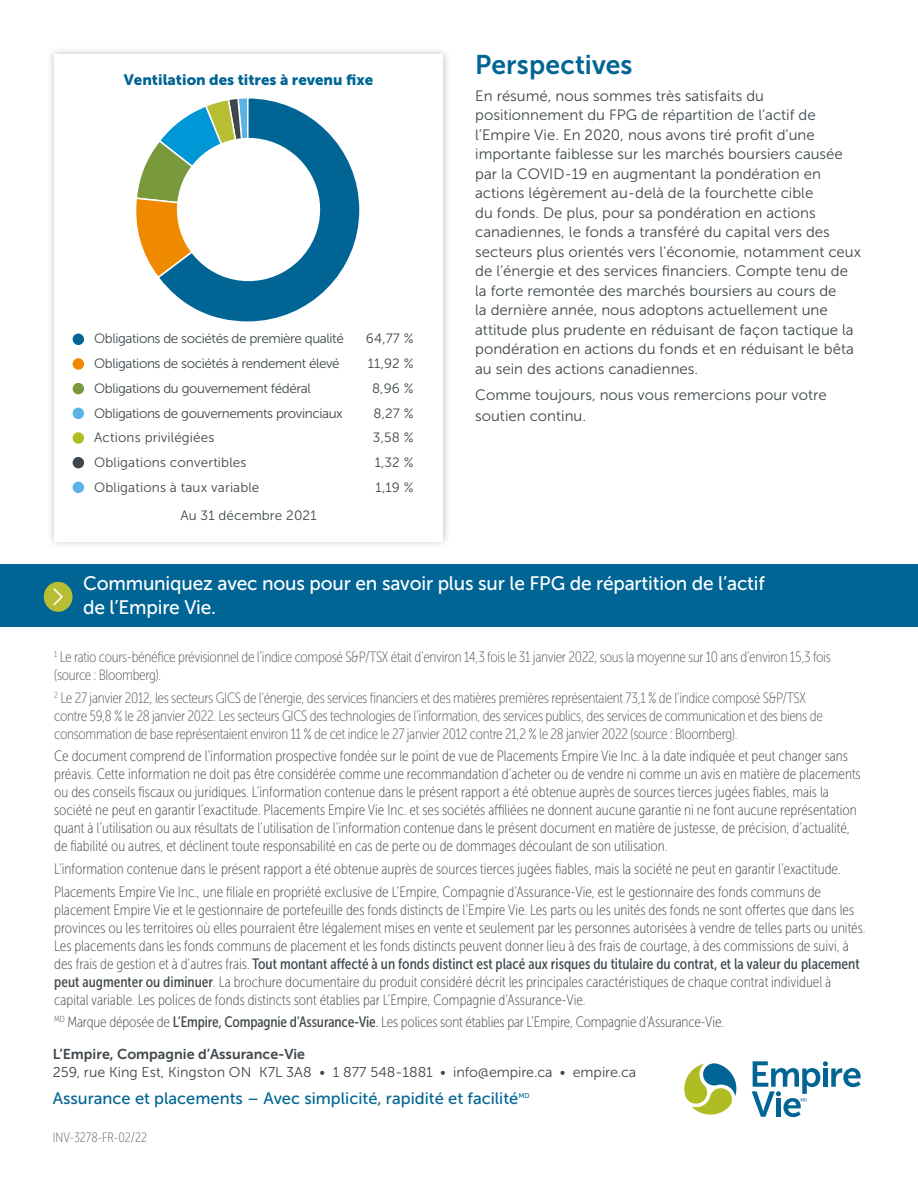
<style>
.page{position:relative;width:918px;height:1188px;background:#fff}
.page>*{position:absolute;margin:0;border:0;box-sizing:border-box;transform-origin:0 0}
.EL_Heading_2_12pt{font:27px "Museo Sans 700";letter-spacing:.005em;color:#006594}
.EL_Heading_5_-_14_pt{font:19.5px/24px "Museo Sans 500";letter-spacing:-.01em;color:#fff}
.EL_Heading_7_-_11_pt{font:16.5px "Museo Sans 500";color:#006594}
.EL_Footnote_Legal{font:15px/18px "Museo Sans Cond 100";color:#3f474c}
.New_Brand_-_Body_Text_-_10_14pt{font:15px/19.5px "Museo Sans 300";color:#3f474c}
.EL_Footnote_Legal-2{font:15px/18px "Museo Sans Cond 100";letter-spacing:-.02em;color:#58595b}
.New_Brand_-_Body_Text_-_10_14pt-2{font:15px "Museo Sans 900";color:#006594}
.EL_Tagline{font:14.25px "Museo Sans 300";color:#3f474c}
.EL_Tagline-2{font:14.25px "Museo Sans 700";color:#3f474c}
.New_Brand_-_Body_Text_-_10_14pt-3{font:13.5px "Museo Sans 300";letter-spacing:-.03em;color:#3f474c}
.New_Brand_-_Body_Text_-_10_14pt-4{font:13.5px "Museo Sans 300";letter-spacing:.01em;color:#3f474c}
.Foot_Note_-_Museo_Condensed{font:13.5px "Museo Sans Cond 100";color:#5a6166}
.EL_Heading_7_-_11_pt-2{font:7.05px "Museo Sans 500";color:#006594}
.s1{font-family:"Museo Sans Cond 500"}
.s2{font-family:"Museo Sans Cond 300"}
</style>
<div class="page">
<div style="left:0;top:564px;width:918px;height:63px;background:#006594"></div>
<div style="left:44px;top:582px;width:29px;height:30px;background:#b7be34;border-radius:50%"></div>
<svg style="left:53px;top:588px;width:10px;height:18px"></svg>
<div style="left:46px;top:46px;width:405px;height:503px;background:#000;opacity:.25"></div>
<div style="left:54px;top:54px;width:389px;height:487px;background:#fff"></div>
<svg style="left:136px;top:147px;width:20px;height:126px"></svg>
<svg style="left:156px;top:98px;width:204px;height:224px"></svg>
<div style="left:177px;top:138px;width:143px;height:143px;background:#fff;border-radius:50%"></div>
<div style="left:73px;top:334px;width:11px;height:11px;background:#006594;border-radius:50%"></div>
<div style="left:73px;top:358px;width:11px;height:12px;background:#ef8a00;border-radius:50%"></div>
<div style="left:73px;top:383px;width:11px;height:11px;background:#789a3d;border-radius:50%"></div>
<div style="left:73px;top:408px;width:11px;height:11px;background:#5bb3e4;border-radius:50%"></div>
<div style="left:73px;top:432px;width:11px;height:12px;background:#afbc22;border-radius:50%"></div>
<div style="left:73px;top:457px;width:11px;height:11px;background:#3f474c;border-radius:50%"></div>
<div style="left:73px;top:482px;width:11px;height:11px;background:#5bb3e4;border-radius:50%"></div>
<svg style="left:684px;top:1063px;width:53px;height:52px"></svg>
<svg style="left:752px;top:1061px;width:109px;height:56px"></svg>
<p class="New_Brand_-_Body_Text_-_10_14pt-2" style="left:124px;top:71px;width:251px">Ventilation des titres à revenu fixe</p>
<p class="New_Brand_-_Body_Text_-_10_14pt-3" style="left:94px;top:332px;width:251px">Obligations de sociétés de première qualité</p>
<p class="New_Brand_-_Body_Text_-_10_14pt-3" style="left:366px;top:332px;width:49px">64,77 %</p>
<p class="New_Brand_-_Body_Text_-_10_14pt-3" style="left:94px;top:356px;width:247px">Obligations de sociétés à rendement élevé</p>
<p class="New_Brand_-_Body_Text_-_10_14pt-3" style="left:368px;top:356px;width:47px">11,92 %</p>
<p class="New_Brand_-_Body_Text_-_10_14pt-3" style="left:94px;top:381px;width:218px">Obligations du gouvernement fédéral</p>
<p class="New_Brand_-_Body_Text_-_10_14pt-3" style="left:372px;top:381px;width:43px">8,96 %</p>
<p class="New_Brand_-_Body_Text_-_10_14pt-3" style="left:94px;top:406px;width:250px">Obligations de gouvernements provinciaux</p>
<p class="New_Brand_-_Body_Text_-_10_14pt-3" style="left:373px;top:406px;width:42px">8,27 %</p>
<p class="New_Brand_-_Body_Text_-_10_14pt-4" style="left:94px;top:431px;width:122px">Actions privilégiées</p>
<p class="New_Brand_-_Body_Text_-_10_14pt-3" style="left:373px;top:431px;width:42px">3,58 %</p>
<p class="New_Brand_-_Body_Text_-_10_14pt-4" style="left:94px;top:455px;width:154px">Obligations convertibles</p>
<p class="New_Brand_-_Body_Text_-_10_14pt-3" style="left:375px;top:455px;width:40px">1,32 %</p>
<p class="New_Brand_-_Body_Text_-_10_14pt-4" style="left:94px;top:480px;width:167px">Obligations à taux variable</p>
<p class="New_Brand_-_Body_Text_-_10_14pt-3" style="left:376px;top:480px;width:40px">1,19 %</p>
<p class="New_Brand_-_Body_Text_-_10_14pt-4" style="left:180px;top:508px;width:138px">Au 31 décembre 2021</p>
<h2 class="EL_Heading_2_12pt" style="left:475px;top:50px;width:159px">Perspectives</h2>
<p class="New_Brand_-_Body_Text_-_10_14pt" style="left:475px;top:86px;width:387px">En résumé, nous sommes très satisfaits du positionnement du FPG de répartition de l’actif de l’Empire Vie. En 2020, nous avons tiré profit d’une importante faiblesse sur les marchés boursiers causée par la COVID-19 en augmentant la pondération en actions légèrement au-delà de la fourchette cible<br>du fonds. De plus, pour sa pondération en actions canadiennes, le fonds a transféré du capital vers des secteurs plus orientés vers l’économie, notamment ceux de l’énergie et des services financiers. Compte tenu de la forte remontée des marchés boursiers au cours de<br>la dernière année, nous adoptons actuellement une attitude plus prudente en réduisant de façon tactique la pondération en actions du fonds et en réduisant le bêta au sein des actions canadiennes.</p>
<p class="New_Brand_-_Body_Text_-_10_14pt" style="left:475px;top:384px;width:353px;line-height:21px">Comme toujours, nous vous remercions pour votre soutien continu.</p>
<p class="EL_Heading_5_-_14_pt" style="left:83px;top:572px;width:683px">Communiquez avec nous pour en savoir plus sur le FPG de répartition de l’actif de l’Empire Vie.</p>
<p class="EL_Footnote_Legal-2" style="left:54px;top:649px;width:778px"><sup>1</sup> Le ratio cours-bénéfice prévisionnel de l’indice composé S&amp;P/TSX était d’environ 14,3 fois le 31 janvier 2022, sous la moyenne sur 10 ans d’environ 15,3 fois (source : Bloomberg).</p>
<p class="EL_Footnote_Legal-2" style="left:54px;top:689px;width:770px"><sup>2</sup> Le 27 janvier 2012, les secteurs GICS de l’énergie, des services financiers et des matières premières représentaient 73,1 % de l’indice composé S&amp;P/TSX contre 59,8 % le 28 janvier 2022. Les secteurs GICS des technologies de l’information, des services publics, des services de communication et des biens de consommation de base représentaient environ 11 % de cet indice le 27 janvier 2012 contre 21,2 % le 28 janvier 2022 (source : Bloomberg).</p>
<p class="EL_Footnote_Legal" style="left:54px;top:748px;width:808px">Ce document comprend de l’information prospective fondée sur le point de vue de Placements Empire Vie Inc. à la date indiquée et peut changer sans préavis. Cette information ne doit pas être considérée comme une recommandation d’acheter ou de vendre ni comme un avis en matière de placements ou des conseils fiscaux ou juridiques. L’information contenue dans le présent rapport a été obtenue auprès de sources tierces jugées fiables, mais la société ne peut en garantir l’exactitude. Placements Empire Vie Inc. et ses sociétés affiliées ne donnent aucune garantie ni ne font aucune représentation quant à l’utilisation ou aux résultats de l’utilisation de l’information contenue dans le présent document en matière de justesse, de précision, d’actualité, de fiabilité ou autres, et déclinent toute responsabilité en cas de perte ou de dommages découlant de son utilisation.</p>
<p class="EL_Footnote_Legal" style="left:54px;top:860px;width:788px">L’information contenue dans le présent rapport a été obtenue auprès de sources tierces jugées fiables, mais la société ne peut en garantir l’exactitude.</p>
<p class="EL_Footnote_Legal" style="left:54px;top:883px;width:813px">Placements Empire Vie Inc., une filiale en propriété exclusive de L’Empire, Compagnie d’Assurance-Vie, est le gestionnaire des fonds communs de placement Empire Vie et le gestionnaire de portefeuille des fonds distincts de l’Empire Vie. Les parts ou les unités des fonds ne sont offertes que dans les provinces ou les territoires où elles pourraient être légalement mises en vente et seulement par les personnes autorisées à vendre de telles parts ou unités.<br>Les placements dans les fonds communs de placement et les fonds distincts peuvent donner lieu à des frais de courtage, à des commissions de suivi, à des frais de gestion et à d’autres frais. <span class="s1">Tout montant affecté à un fonds distinct est placé aux risques du titulaire du contrat, et la valeur du placement peut augmenter ou diminuer</span>. La brochure documentaire du produit considéré décrit les principales caractéristiques de chaque contrat individuel à capital variable. Les polices de fonds distincts sont établies par L’Empire, Compagnie d’Assurance-Vie.</p>
<p class="EL_Footnote_Legal" style="left:54px;top:1013px;width:671px"><sup>MD</sup> Marque déposée de <span class="s1">L’Empire, Compagnie d’Assurance-Vie</span><span class="s2">.</span> Les polices sont établies par L’Empire, Compagnie d’Assurance-Vie.</p>
<p class="EL_Tagline-2" style="left:53px;top:1047px;width:254px">L’Empire, Compagnie d’Assurance-Vie</p>
<p class="EL_Tagline" style="left:53px;top:1064px;width:585px">259, rue King Est, Kingston ON K7L 3A8 • 1 877 548-1881 • info@empire.ca • empire.ca</p>
<p class="EL_Heading_7_-_11_pt" style="left:53px;top:1089px;width:467px">Assurance et placements – Avec simplicité, rapidité et facilité</p>
<p class="EL_Heading_7_-_11_pt-2" style="left:518px;top:1092px;width:13px">MD</p>
<p class="Foot_Note_-_Museo_Condensed" style="left:53px;top:1130px;width:96px">INV-3278-FR-02/22</p>
</div>
